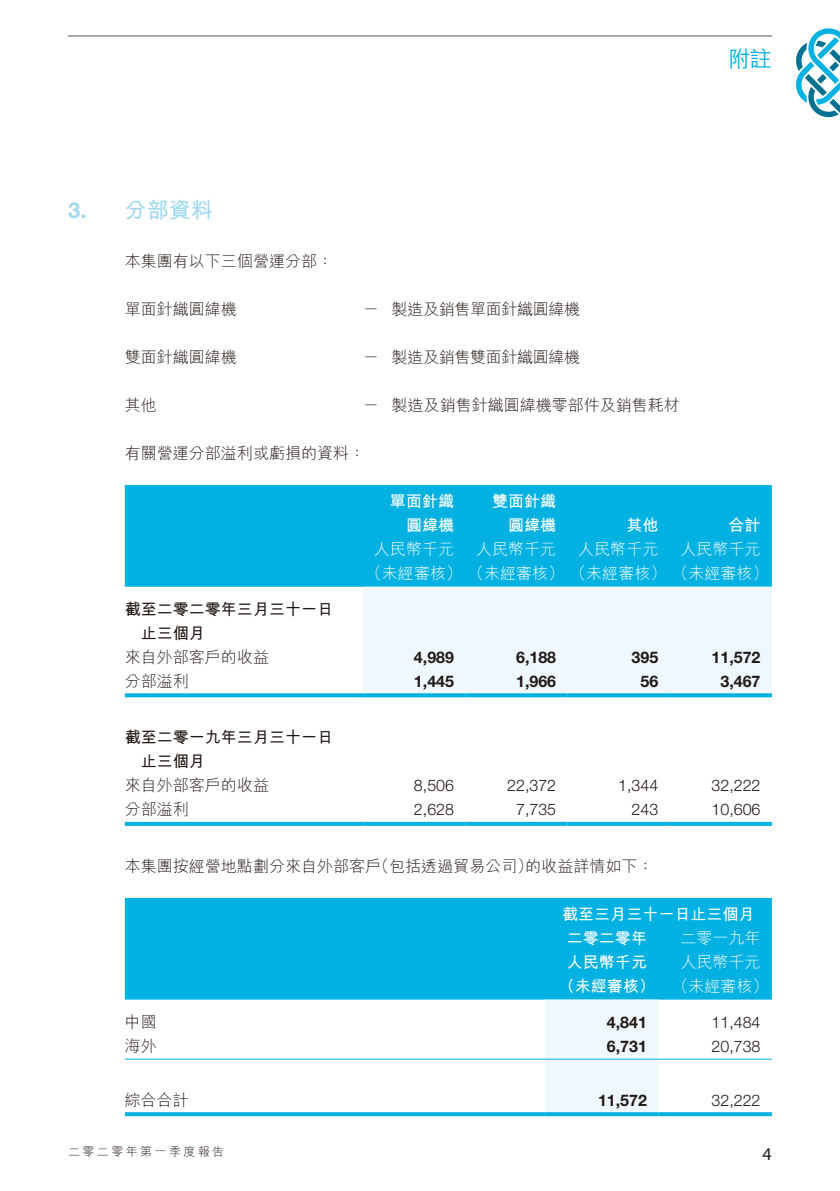
<style>
.page{position:relative;width:840px;height:1191px;background:#fff}
.page>*{position:absolute;margin:0;border:0;box-sizing:border-box;transform-origin:0 0}
.t1{font:22px "M Hei HK Bold E Ten B5 H";color:#a2d9f1}
.t2{font:22px "M Hei HK Medium E Ten B5 H";color:#00b1e1}
.t3{font:18px "Myriad Pro";color:#231916}
.t4{font:16px "M Hei HK Light E Ten B5 H";color:#231916}
.t5{font:300 16px "Helvetica Neue LT Std";color:#231916}
.t6{font:16px/24px "M Hei HK Light E Ten B5 H";color:#fff}
.t7{font:16px/24px "M Hei HK Bold E Ten B5 H";color:#fff;text-align:right}
.t8{font:700 16px "Helvetica Neue LT Std";color:#231916}
.t9{font:16px/24px "M Hei HK Bold E Ten B5 H";color:#231916}
.t10{font:16px "M Hei HK Light E Ten B5 H";letter-spacing:-.02em;color:#231916}
.t11{font:12px "M Hei HK Light E Ten B5 H";letter-spacing:.2em;color:#231916}
.s1{font-family:"Helvetica Neue LT Std";font-weight:700}
.s2{font-family:"M Hei HK Light E Ten B5 H"}
</style>
<div class="page">
<hr style="left:68px;top:35px;width:703px;height:1px;background:#595857">
<svg style="left:796px;top:28px;width:43px;height:89px"></svg>
<div style="left:125px;top:485px;width:646px;height:102px;background:#00b1e1"></div>
<div style="left:363px;top:587px;width:408px;height:106px;background:#eff8fd"></div>
<svg style="left:125px;top:693px;width:238px;height:4px"></svg>
<svg style="left:363px;top:693px;width:102px;height:4px"></svg>
<svg style="left:465px;top:693px;width:102px;height:4px"></svg>
<svg style="left:567px;top:693px;width:102px;height:4px"></svg>
<svg style="left:669px;top:693px;width:102px;height:4px"></svg>
<svg style="left:125px;top:822px;width:238px;height:4px"></svg>
<svg style="left:363px;top:822px;width:102px;height:4px"></svg>
<svg style="left:465px;top:822px;width:102px;height:4px"></svg>
<svg style="left:567px;top:822px;width:102px;height:4px"></svg>
<svg style="left:669px;top:822px;width:102px;height:4px"></svg>
<div style="left:125px;top:898px;width:646px;height:101px;background:#00b1e1"></div>
<div style="left:544px;top:999px;width:114px;height:113px;background:#eff8fd"></div>
<hr style="left:125px;top:1058px;width:419px;height:1px;background:#00b1e1">
<hr style="left:544px;top:1058px;width:114px;height:1px;background:#00b1e1">
<hr style="left:658px;top:1058px;width:113px;height:1px;background:#00b1e1">
<svg style="left:125px;top:1112px;width:419px;height:4px;background:#0db5e2"></svg>
<svg style="left:544px;top:1112px;width:114px;height:4px"></svg>
<svg style="left:658px;top:1112px;width:113px;height:4px"></svg>
<h1 class="t2" style="left:728px;top:50px;width:45px">附註</h1>
<h1 class="t1" style="left:68px;top:202px;width:146px"><span class="s1">3.</span> 分部資料</h1>
<p class="t4" style="left:125px;top:255px;width:209px">本集團有以下三個營運分部：</p>
<p class="t4" style="left:125px;top:303px;width:113px">單面針織圓緯機</p>
<p class="t10" style="left:363px;top:303px;width:218px">－ 製造及銷售單面針織圓緯機</p>
<p class="t4" style="left:125px;top:351px;width:113px">雙面針織圓緯機</p>
<p class="t10" style="left:363px;top:351px;width:218px">－ 製造及銷售雙面針織圓緯機</p>
<p class="t4" style="left:125px;top:399px;width:33px">其他</p>
<p class="t4" style="left:363px;top:399px;width:318px">－ 製造及銷售針織圓緯機零部件及銷售耗材</p>
<p class="t4" style="left:125px;top:447px;width:241px">有關營運分部溢利或虧損的資料：</p>
<p class="t7" style="left:390px;top:491px;width:65px">單面針織圓緯機</p>
<p class="t7" style="left:492px;top:491px;width:65px">雙面針織圓緯機</p>
<p class="t7" style="left:626px;top:515px;width:34px">其他</p>
<p class="t7" style="left:728px;top:515px;width:33px">合計</p>
<p class="t6" style="left:374px;top:539px;width:81px">人民幣千元</p>
<p class="t6" style="left:476px;top:539px;width:81px">人民幣千元</p>
<p class="t6" style="left:578px;top:539px;width:81px">人民幣千元</p>
<p class="t6" style="left:366px;top:539px;width:404px;text-indent:314px">人民幣千元（未經審核）（未經審核）（未經審核）（未經審核）</p>
<p class="t9" style="left:141px;top:599px;width:194px;text-indent:-16px">截至二零二零年三月三十一日止三個月</p>
<p class="t4" style="left:125px;top:650px;width:145px">來自外部客戶的收益</p>
<p class="t8" style="left:414px;top:648px;width:42px">4,989</p>
<p class="t8" style="left:516px;top:648px;width:42px">6,188</p>
<p class="t8" style="left:631px;top:648px;width:28px">395</p>
<p class="t8" style="left:711px;top:648px;width:50px">11,572</p>
<p class="t4" style="left:125px;top:674px;width:65px">分部溢利</p>
<p class="t8" style="left:414px;top:672px;width:42px">1,445</p>
<p class="t8" style="left:516px;top:672px;width:42px">1,966</p>
<p class="t8" style="left:640px;top:672px;width:19px">56</p>
<p class="t8" style="left:720px;top:672px;width:42px">3,467</p>
<p class="t9" style="left:141px;top:727px;width:194px;text-indent:-16px">截至二零一九年三月三十一日止三個月</p>
<p class="t4" style="left:125px;top:779px;width:145px">來自外部客戶的收益</p>
<p class="t5" style="left:414px;top:780px;width:42px">8,506</p>
<p class="t5" style="left:507px;top:780px;width:50px">22,372</p>
<p class="t5" style="left:618px;top:780px;width:42px">1,344</p>
<p class="t5" style="left:711px;top:780px;width:50px">32,222</p>
<p class="t4" style="left:125px;top:803px;width:65px">分部溢利</p>
<p class="t5" style="left:414px;top:804px;width:42px">2,628</p>
<p class="t5" style="left:516px;top:804px;width:42px">7,735</p>
<p class="t5" style="left:631px;top:804px;width:28px">243</p>
<p class="t5" style="left:711px;top:804px;width:50px">10,606</p>
<p class="t4" style="left:125px;top:860px;width:529px">本集團按經營地點劃分來自外部客戶（包括透過貿易公司）的收益詳情如下：</p>
<p class="t7" style="left:562px;top:904px;width:193px;text-align:left">截至三月三十一日止三個月二零二零年</p>
<p class="t6" style="left:680px;top:928px;width:81px">二零一九年</p>
<p class="t7" style="left:566px;top:952px;width:81px">人民幣千元</p>
<p class="t6" style="left:680px;top:952px;width:81px">人民幣千元</p>
<p class="t7" style="left:558px;top:976px;width:211px">（未經審核） <span class="s2">（未經審核）</span></p>
<p class="t4" style="left:125px;top:1015px;width:34px">中國</p>
<p class="t8" style="left:606px;top:1012px;width:42px">4,841</p>
<p class="t5" style="left:711px;top:1016px;width:50px">11,484</p>
<p class="t4" style="left:125px;top:1039px;width:34px">海外</p>
<p class="t8" style="left:606px;top:1036px;width:42px">6,731</p>
<p class="t5" style="left:711px;top:1040px;width:50px">20,738</p>
<p class="t4" style="left:125px;top:1093px;width:65px">綜合合計</p>
<p class="t8" style="left:597px;top:1090px;width:50px">11,572</p>
<p class="t5" style="left:711px;top:1094px;width:50px">32,222</p>
<p class="t11" style="left:68px;top:1147px;width:157px">二零二零年第一季度報告</p>
<p class="t3" style="left:762px;top:1146px;width:11px">4</p>
</div>
